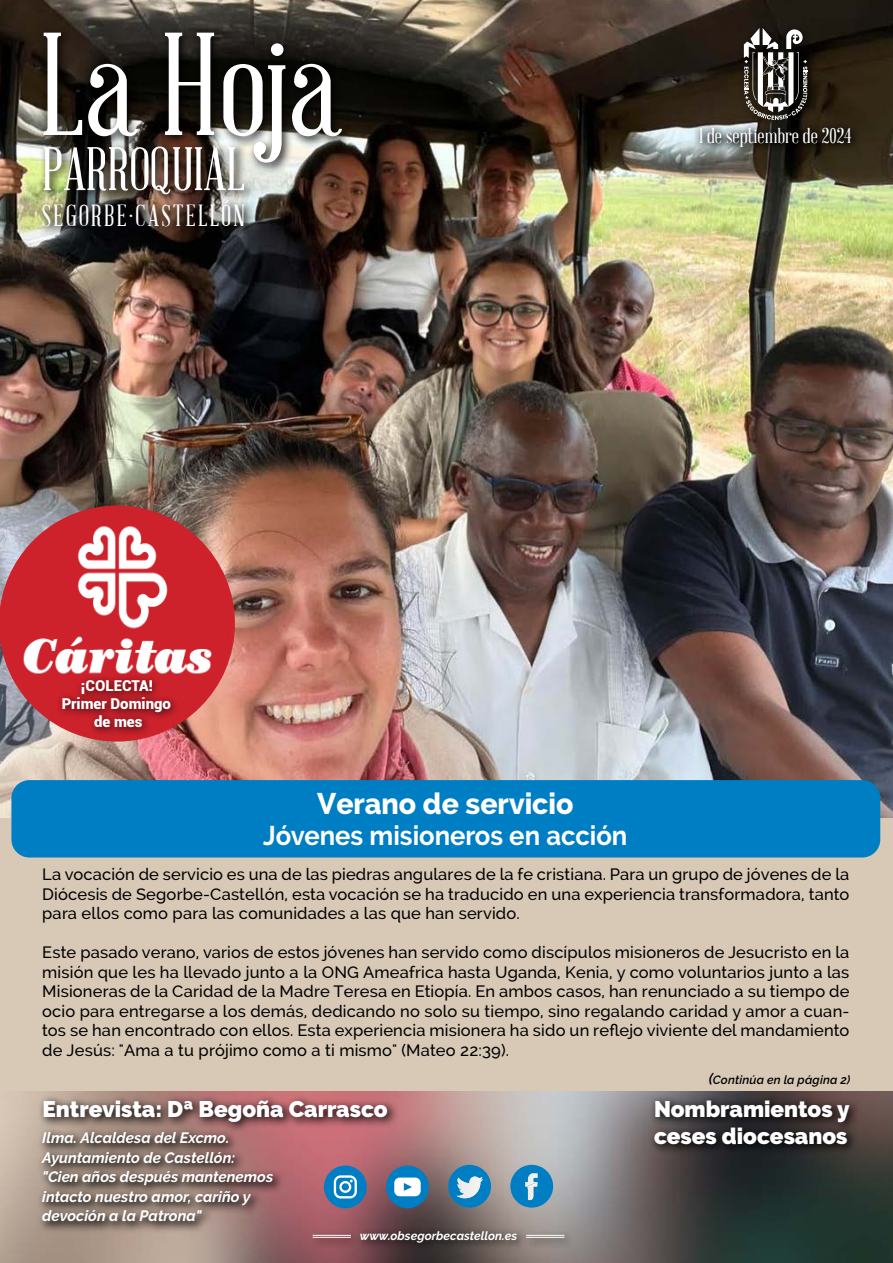
<style>
.page{position:relative;width:893px;height:1263px;background:#fff}
.page>*{position:absolute;margin:0;border:0;box-sizing:border-box;transform-origin:0 0}
.t1{font:143.1px "Abraham Lincoln";color:#fff}
.t2{font:60px "Abraham Lincoln";color:#fff}
.t3{font:800 30px "Raleway";color:#fff;scale:.95 1}
.t4{font:29.85px "Abraham Lincoln";letter-spacing:.08em;color:#fff}
.t5{font:700 27px "Raleway";color:#fff;scale:.95 1}
.t6{font:900 22.5px "Raleway";color:#fff}
.t7{font:21px "Abraham Lincoln";color:#fff;scale:1.05 1}
.t8{font:500 16.5px/19.5px "Raleway";letter-spacing:.01em;color:#000;text-align:justify}
.t9{font:italic 700 15px/19.5px "Raleway";color:#fff}
.t10{font:900 15px/18.1px "Roboto";color:#fff;text-align:center}
.t11{font:italic 700 12px "Raleway";color:#fff}
.t12{font:italic 600 12px "Raleway";letter-spacing:.015em;color:#000}
.s1{font-size:15px}
</style>
<div class="page">
<img style="left:0;top:1091px;width:893px;height:172px">
<img style="left:0;top:0;width:893px;height:819px">
<div style="left:0;top:819px;width:893px;height:272px;background:#d8c9b6"></div>
<div style="left:38px;top:26px;width:315px;height:149px;background:#000;opacity:.75"></div>
<div style="left:38px;top:140px;width:219px;height:66px;background:#000;opacity:.75"></div>
<div style="left:37px;top:194px;width:219px;height:44px;background:#000;opacity:.75"></div>
<div style="left:11px;top:780px;width:869px;height:77px;background:#007ec3;border-radius:18px"></div>
<div style="left:510px;top:1165px;width:43px;height:42px;background:#007ec3;border-radius:50%"></div>
<svg style="left:527px;top:1187px;width:7px;height:13px"></svg>
<img style="left:525px;top:1173px;width:13px;height:14px">
<div style="left:448px;top:1165px;width:43px;height:42px;background:#007ec3;border-radius:50%"></div>
<svg style="left:456px;top:1176px;width:27px;height:22px"></svg>
<div style="left:386px;top:1165px;width:43px;height:43px;background:#007ec3;border-radius:50%"></div>
<svg style="left:394px;top:1177px;width:27px;height:19px"></svg>
<div style="left:324px;top:1165px;width:43px;height:43px;background:#007ec3;border-radius:50%"></div>
<svg style="left:334px;top:1175px;width:23px;height:23px"></svg>
<svg style="left:692px;top:121px;width:169px;height:36px;background:#44443d"></svg>
<div style="left:737px;top:22px;width:80px;height:108px;background:#000;opacity:.75"></div>
<svg style="left:744px;top:28px;width:63px;height:92px"></svg>
<div style="left:308px;top:1225px;width:267px;height:28px;background:#000;opacity:.75"></div>
<hr style="left:526px;top:1235px;width:38px;height:1px;background:#fff">
<hr style="left:526px;top:1237px;width:38px;height:1px;background:#fff">
<hr style="left:313px;top:1235px;width:38px;height:1px;background:#fff">
<hr style="left:313px;top:1237px;width:38px;height:1px;background:#fff">
<div style="left:38px;top:1094px;width:361px;height:40px;background:#000;opacity:.75"></div>
<div style="left:649px;top:1094px;width:212px;height:62px;background:#000;opacity:.75"></div>
<div style="left:36px;top:1126px;width:248px;height:107px;background:#000;opacity:.75"></div>
<img style="left:0;top:506px;width:235px;height:236px">
<div style="left:75px;top:673px;width:87px;height:30px;background:#000;opacity:.75"></div>
<div style="left:56px;top:691px;width:124px;height:46px;background:#000;opacity:.75"></div>
<h1 class="t1" style="left:40px;top:11px;width:300px">La Hoja</h1>
<h2 class="t2" style="left:42px;top:138px;width:204px">PARROQUIAL</h2>
<h3 class="t4" style="left:42px;top:200px;width:205px">SEGORBE·CASTELLÓN</h3>
<p class="t7" style="left:699px;top:125px;width:146px">1 de septiembre de 2024</p>
<p class="t10" style="left:62px;top:676px;width:111px">¡COLECTA!<br>Primer Domingo de mes</p>
<h3 class="t3" style="left:317px;top:786px;width:271px">Verano de servicio</h3>
<h3 class="t5" style="left:263px;top:820px;width:385px">Jóvenes misioneros en acción</h3>
<p class="t8" style="left:42px;top:865px;width:809px">La vocación de servicio es una de las piedras angulares de la fe cristiana. Para un grupo de jóvenes de la Diócesis de Segorbe-Castellón, esta vocación se ha traducido en una experiencia transformadora, tanto para ellos como para las comunidades a las que han servido.</p>
<p class="t8" style="left:42px;top:943px;width:809px">Este pasado verano, varios de estos jóvenes han servido como discípulos misioneros de Jesucristo en la misión que les ha llevado junto a la ONG Ameafrica hasta Uganda, Kenia, y como voluntarios junto a las Misioneras de la Caridad de la Madre Teresa en Etiopía. En ambos casos, han renunciado a su tiempo de ocio para entregarse a los demás, dedicando no solo su tiempo, sino regalando caridad y amor a cuan&shy;tos se han encontrado con ellos. Esta experiencia misionera ha sido un reflejo viviente del mandamiento de Jesús: "Ama a tu prójimo como a ti mismo" (Mateo 22:39).</p>
<p class="t12" style="left:709px;top:1073px;width:143px"><span class="s1">(</span>Continúa en la página 2)</p>
<h3 class="t6" style="left:43px;top:1096px;width:347px">Entrevista: Dª Begoña Carrasco</h3>
<h3 class="t6" style="left:654px;top:1096px;width:197px">Nombramientos y</h3>
<p class="t9" style="left:42px;top:1128px;width:189px">Ilma. Alcaldesa del Excmo.</p>
<h3 class="t6" style="left:654px;top:1123px;width:195px">ceses diocesanos</h3>
<p class="t9" style="left:42px;top:1148px;width:232px">Ayuntamiento de Castellón: "Cien años después mantenemos intacto nuestro amor, cariño y devoción a la Patrona"</p>
<p class="t11" style="left:360px;top:1228px;width:159px">www.obsegorbecastellon.es</p>
</div>
